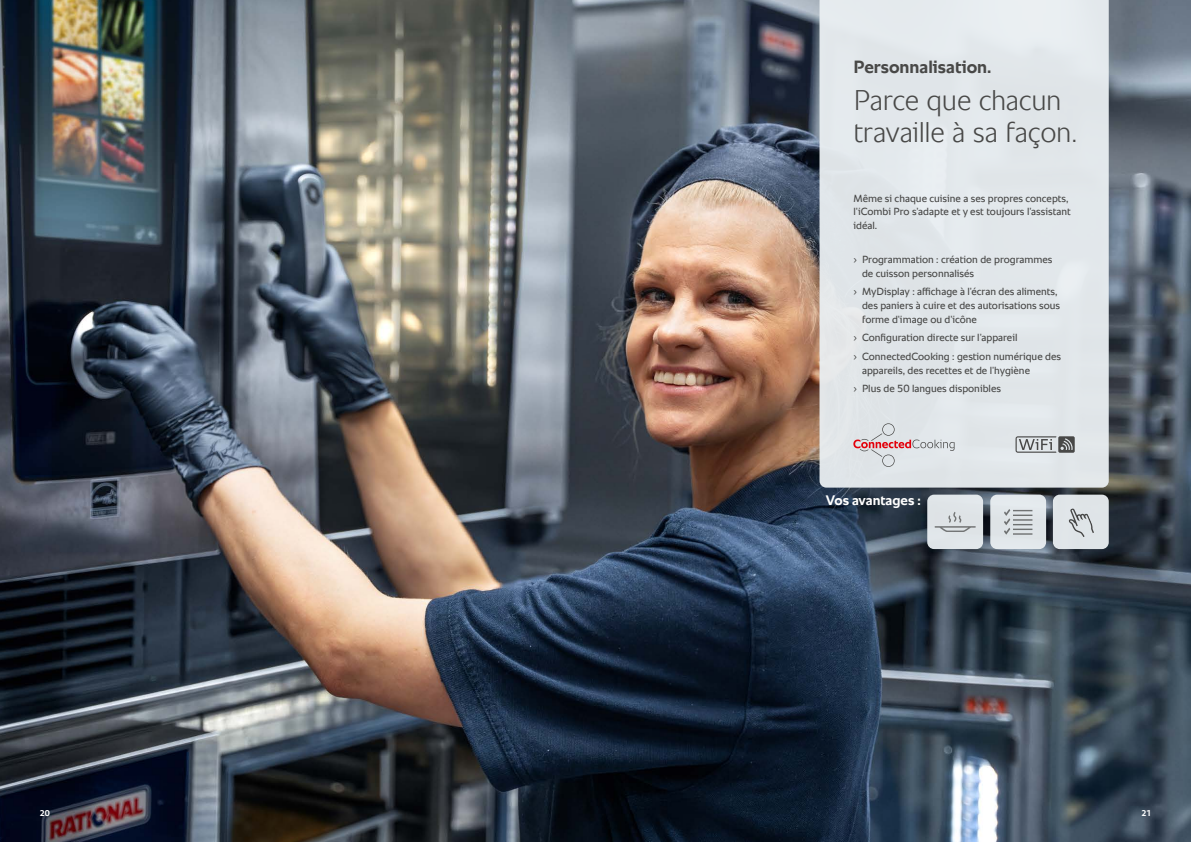
<style>
.page{position:relative;width:1191px;height:842px;background:#fff}
.page>*{position:absolute;margin:0;border:0;box-sizing:border-box;transform-origin:0 0}
.t1{font:300 29px/32px "RATIONAL Sans TT";letter-spacing:-.015em;color:#484847}
.t2{font:700 18px "RATIONAL Sans TT";color:#484847}
.t3{font:700 14px "RATIONAL Sans TT";color:#fff}
.t4{font:10.5px/13.6px "RATIONAL Sans TT";color:#484847}
.t5{font:700 8.5px "RATIONAL Sans TT";color:#fff}
</style>
<div class="page">
<img style="left:0;top:0;width:1191px;height:842px">
<div style="left:819px;top:0;width:289px;height:488px;background:#e2e7ea"></div>
<svg style="left:1015px;top:436px;width:59px;height:17px"></svg>
<div style="left:990px;top:495px;width:56px;height:54px;background:#e2e8eb;border-radius:7px"></div>
<svg style="left:1004px;top:509px;width:28px;height:26px"></svg>
<div style="left:1053px;top:495px;width:55px;height:54px;background:#dfe5e8;border-radius:7px"></div>
<svg style="left:1068px;top:508px;width:26px;height:29px"></svg>
<div style="left:927px;top:495px;width:56px;height:54px;background:#e0e5e9;border-radius:7px"></div>
<svg style="left:934px;top:512px;width:41px;height:20px"></svg>
<svg style="left:853px;top:423px;width:101px;height:44px;background:#dad4d8"></svg>
<h2 class="t2" style="left:853px;top:53px;width:139px">Personnalisation.</h2>
<h1 class="t1" style="left:853px;top:84px;width:225px">Parce que chacun travaille à sa façon.</h1>
<p class="t4" style="left:853px;top:192px;width:219px">Même si chaque cuisine a ses propres concepts, l’iCombi Pro s’adapte et y est toujours l’assistant idéal.</p>
<p class="t4" style="left:862px;top:253px;width:192px;text-indent:-9px">› Programmation : création de programmes de cuisson personnalisés</p>
<p class="t4" style="left:862px;top:285px;width:200px;text-indent:-9px">› MyDisplay : affichage à l’écran des aliments, des paniers à cuire et des autorisations sous forme d’image ou d’icône</p>
<p class="t4" style="left:853px;top:328px;width:209px;line-height:18.7px">› Configuration directe sur l’appareil<br>› ConnectedCooking : gestion numérique des</p>
<p class="t4" style="left:853px;top:361px;width:178px;line-height:18.7px;text-indent:9px">appareils, des recettes et de l’hygiène › Plus de 50 langues disponibles</p>
<h3 class="t3" style="left:826px;top:490px;width:96px">Vos avantages :</h3>
<p class="t5" style="left:40px;top:807px;width:12px">20</p>
<p class="t5" style="left:1141px;top:807px;width:11px">21</p>
</div>
